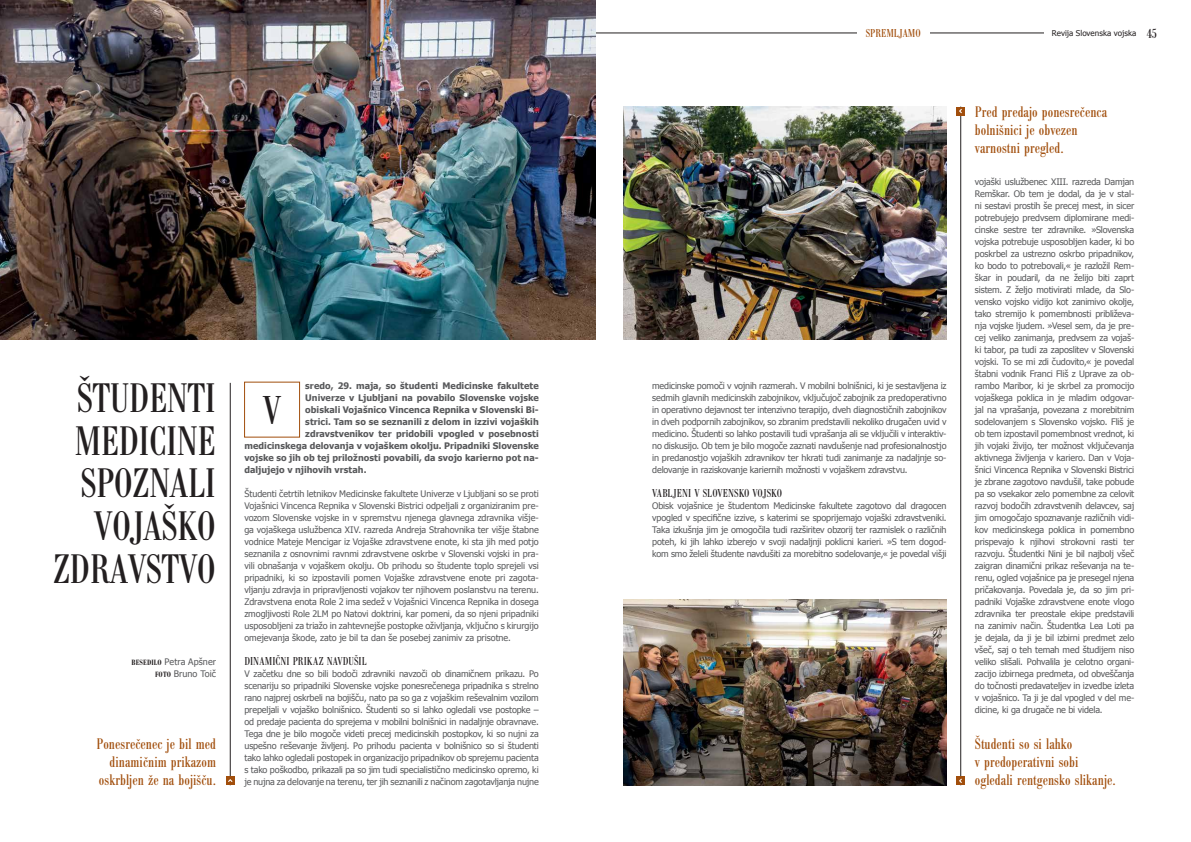
<style>
.page{position:relative;width:1191px;height:842px;background:#fff}
.page>*{position:absolute;margin:0;border:0;box-sizing:border-box;transform-origin:0 0}
.t1{font:condensed 43px/43px "Bodoni Ant TEE";letter-spacing:-.015em;color:#231f20;text-align:right}
.t2{font:condensed 42px "Bodoni Ant TEE";color:#231f20}
.t3{font:condensed 16px/18px "Bodoni Ant TEE";letter-spacing:.005em;color:#a14e0c}
.t4{font:condensed 12px "Bodoni Ant TEE";color:#231f20}
.t5{font:condensed 12px "Bodoni Ant TEE";color:#a14e0c}
.t6{font:9px/12px "Tahoma";letter-spacing:-.015em;color:#58595b;text-align:justify}
.t7{font:700 9px "Tahoma";letter-spacing:.005em;color:#58595b}
.t8{font:9px/12px "Tahoma";letter-spacing:.005em;color:#58595b;text-align:right}
.t9{font:8px "Tahoma";letter-spacing:.01em;color:#231f20}
.s1{font-family:"Bodoni Ant TEE";font-weight:600;font-stretch:condensed;font-size:8px;color:#231f20}
.s2{font-family:"Bodoni Ant TEE";font-stretch:condensed;font-size:14px}
</style>
<div class="page">
<hr style="left:14px;top:33px;width:1030px;height:1px;background:#231f20">
<div style="left:857px;top:23px;width:72px;height:20px;background:#fff"></div>
<img style="left:0;top:0;width:595px;height:339px">
<hr style="left:230px;top:383px;width:1px;height:402px;background:#231f20">
<img style="left:624px;top:107px;width:322px;height:232px">
<img style="left:624px;top:600px;width:322px;height:185px">
<div style="left:244px;top:382px;width:56px;height:55px;border:1px solid #a14e0c"></div>
<svg style="left:226px;top:776px;width:9px;height:9px"></svg>
<hr style="left:960px;top:107px;width:1px;height:678px;background:#231f20">
<svg style="left:956px;top:776px;width:9px;height:9px"></svg>
<svg style="left:956px;top:107px;width:9px;height:8px"></svg>
<h1 class="t1" style="left:53px;top:377px;width:165px">ŠTUDENTI<br>MEDICINE<br>SPOZNALI<br>VOJAŠKO<br>ZDRAVSTVO</h1>
<p class="t8" style="left:131px;top:656px;width:86px"><span class="s1">BESEDILO</span> Petra Apšner<br><span class="s1">FOTO</span> Bruno Toič</p>
<h3 class="t3" style="left:96px;top:735px;width:121px;text-align:right">Ponesrečenec je bil med dinamičnim prikazom oskrbljen že na bojišču.</h3>
<p class="t7" style="left:305px;top:380px;width:235px">sredo, 29. maja, so študenti Medicinske fakultete</p>
<p class="t7" style="left:305px;top:392px;width:235px">Univerze v Ljubljani na povabilo Slovenske vojske</p>
<p class="t7" style="left:305px;top:404px;width:235px">obiskali Vojašnico Vincenca Repnika v Slovenski Bi-</p>
<p class="t7" style="left:305px;top:416px;width:235px">strici. Tam so se seznanili z delom in izzivi vojaških</p>
<p class="t7" style="left:305px;top:428px;width:235px">zdravstvenikov ter pridobili vpogled v posebnosti</p>
<p class="t7" style="left:244px;top:440px;width:296px">medicinskega delovanja v vojaškem okolju. Pripadniki Slovenske</p>
<p class="t7" style="left:244px;top:452px;width:296px">vojske so jih ob tej priložnosti povabili, da svojo karierno pot na-</p>
<p class="t7" style="left:244px;top:464px;width:124px">daljujejo v njihovih vrstah.</p>
<p class="t6" style="left:244px;top:487px;width:296px">Študenti četrtih letnikov Medicinske fakultete Univerze v Ljubljani so se proti Vojašnici Vincenca Repnika v Slovenski Bistrici odpeljali z organiziranim pre&shy;vozom Slovenske vojske in v spremstvu njenega glavnega zdravnika višje&shy;ga vojaškega uslužbenca XIV. razreda Andreja Strahovnika ter višje štabne vodnice Mateje Mencigar iz Vojaške zdravstvene enote, ki sta jih med potjo seznanila z osnovnimi ravnmi zdravstvene oskrbe v Slovenski vojski in pra&shy;vili obnašanja v vojaškem okolju. Ob prihodu so študente toplo sprejeli vsi pripadniki, ki so izpostavili pomen Vojaške zdravstvene enote pri zagota&shy;vljanju zdravja in pripravljenosti vojakov ter njihovem poslanstvu na terenu.<br>Zdravstvena enota Role 2 ima sedež v Vojašnici Vincenca Repnika in dosega zmogljivosti Role 2LM po Natovi doktrini, kar pomeni, da so njeni pripadniki usposobljeni za triažo in zahtevnejše postopke oživljanja, vključno s kirurgijo omejevanja škode, zato je bil ta dan še posebej zanimiv za prisotne.</p>
<h3 class="t4" style="left:244px;top:655px;width:124px">DINAMIČNI PRIKAZ NAVDUŠIL</h3>
<p class="t6" style="left:244px;top:668px;width:296px">V začetku dne so bili bodoči zdravniki navzoči ob dinamičnem prikazu. Po scenariju so pripadniki Slovenske vojske ponesrečenega pripadnika s strelno rano najprej oskrbeli na bojišču, nato pa so ga z vojaškim reševalnim vozilom prepeljali v vojaško bolnišnico. Študenti so si lahko ogledali vse postopke – od predaje pacienta do sprejema v mobilni bolnišnici in nadaljnje obravnave.<br>Tega dne je bilo mogoče videti precej medicinskih postopkov, ki so nujni za uspešno reševanje življenj. Po prihodu pacienta v bolnišnico so si študenti tako lahko ogledali postopek in organizacijo pripadnikov ob sprejemu pacienta s tako poškodbo, prikazali pa so jim tudi specialistično medicinsko opremo, ki je nujna za delovanje na terenu, ter jih seznanili z načinom zagotavljanja nujne</p>
<h2 class="t2" style="left:263px;top:388px;width:20px">V</h2>
<h3 class="t5" style="left:865px;top:27px;width:56px">SPREMLJAMO</h3>
<p class="t9" style="left:1052px;top:28px;width:107px">Revija Slovenska vojska <span class="s2">45</span></p>
<p class="t6" style="left:652px;top:379px;width:296px">medicinske pomoči v vojnih razmerah. V mobilni bolnišnici, ki je sestavljena iz sedmih glavnih medicinskih zabojnikov, vključujoč zabojnik za predoperativno in operativno dejavnost ter intenzivno terapijo, dveh diagnostičnih zabojnikov in dveh podpornih zabojnikov, so zbranim predstavili nekoliko drugačen uvid v medicino. Študenti so lahko postavili tudi vprašanja ali se vključili v interaktiv&shy;no diskusijo. Ob tem je bilo mogoče zaznati navdušenje nad profesionalnostjo in predanostjo vojaških zdravnikov ter hkrati tudi zanimanje za nadaljnje so&shy;delovanje in raziskovanje kariernih možnosti v vojaškem zdravstvu.</p>
<h3 class="t4" style="left:652px;top:487px;width:131px">VABLJENI V SLOVENSKO VOJSKO</h3>
<p class="t6" style="left:652px;top:500px;width:296px">Obisk vojašnice je študentom Medicinske fakultete zagotovo dal dragocen vpogled v specifične izzive, s katerimi se spoprijemajo vojaški zdravstveniki.<br>Taka izkušnja jim je omogočila tudi razširitev obzorij ter razmislek o različnih poteh, ki jih lahko izberejo v svoji nadaljnji poklicni karieri. »S tem dogod&shy;kom smo želeli študente navdušiti za morebitno sodelovanje,« je povedal višji</p>
<h3 class="t3" style="left:975px;top:103px;width:134px">Pred predajo ponesrečenca bolnišnici je obvezen varnostni pregled.</h3>
<p class="t6" style="left:975px;top:176px;width:161px">vojaški uslužbenec XIII. razreda Damjan Remškar. Ob tem je dodal, da je v stal&shy;ni sestavi prostih še precej mest, in sicer potrebujejo predvsem diplomirane medi&shy;cinske sestre ter zdravnike. »Slovenska vojska potrebuje usposobljen kader, ki bo poskrbel za ustrezno oskrbo pripadnikov, ko bodo to potrebovali,« je razložil Rem&shy;škar in poudaril, da ne želijo biti zaprt sistem. Z željo motivirati mlade, da Slo&shy;vensko vojsko vidijo kot zanimivo okolje, tako stremijo k pomembnosti približeva&shy;nja vojske ljudem. »Vesel sem, da je pre&shy;cej veliko zanimanja, predvsem za vojaš&shy;ki tabor, pa tudi za zaposlitev v Slovenski vojski. To se mi zdi čudovito,« je povedal štabni vodnik Franci Fliš z Uprave za ob&shy;rambo Maribor, ki je skrbel za promocijo vojaškega poklica in je mladim odgovar&shy;jal na vprašanja, povezana z morebitnim sodelovanjem s Slovensko vojsko. Fliš je ob tem izpostavil pomembnost vrednot, ki jih vojaki živijo, ter možnost vključevanja aktivnega življenja v kariero. Dan v Voja&shy;šnici Vincenca Repnika v Slovenski Bistrici je zbrane zagotovo navdušil, take pobude pa so vsekakor zelo pomembne za celovit razvoj bodočih zdravstvenih delavcev, saj jim omogočajo spoznavanje različnih vidi&shy;kov medicinskega poklica in pomembno prispevajo k njihovi strokovni rasti ter razvoju. Študentki Nini je bil najbolj všeč zaigran dinamični prikaz reševanja na te&shy;renu, ogled vojašnice pa je presegel njena pričakovanja. Povedala je, da so jim pri&shy;padniki Vojaške zdravstvene enote vlogo zdravnika ter preostale ekipe predstavili na zanimiv način. Študentka Lea Loti pa je dejala, da ji je bil izbirni predmet zelo všeč, saj o teh temah med študijem niso veliko slišali. Pohvalila je celotno organi&shy;zacijo izbirnega predmeta, od obveščanja do točnosti predavateljev in izvedbe izleta v vojašnico. Ta ji je dal vpogled v del me&shy;dicine, ki ga drugače ne bi videla.</p>
<h3 class="t3" style="left:975px;top:735px;width:142px">Študenti so si lahko<br>v predoperativni sobi ogledali rentgensko slikanje.</h3>
</div>
